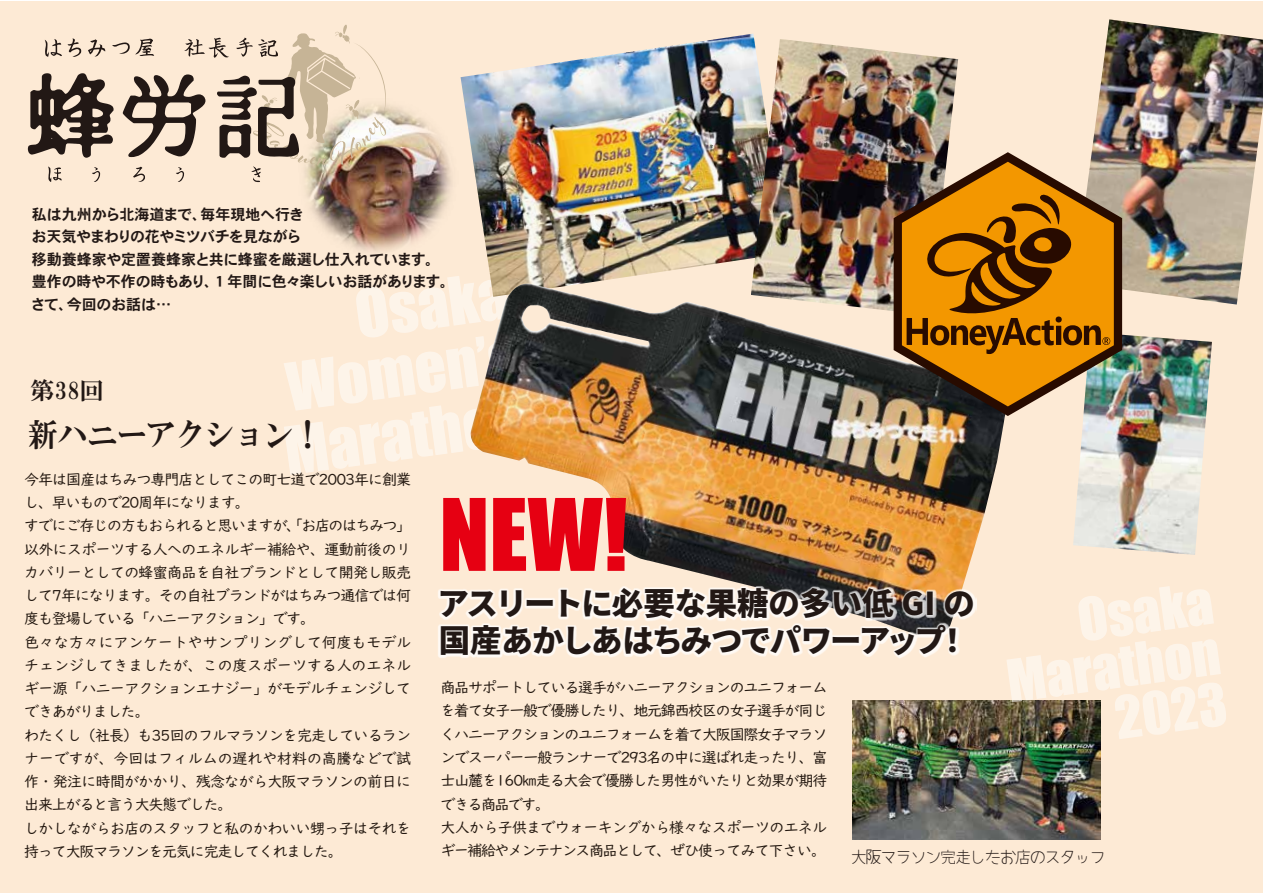
<style>
.page{position:relative;width:1263px;height:893px;background:#fff}
.page>*{position:absolute;margin:0;border:0;box-sizing:border-box;transform-origin:0 0}
.t1{font:92.25px "Impact";color:#e60012}
.t2{font:32.25px "HGS Mincho E";letter-spacing:-.02em;color:#221815;scale:.93 1}
.t3{font:800 31.5px/36.9px "Source Han Sans JP";letter-spacing:-.035em;color:#221815}
.t4{font:23.85px "HGS Mincho E";color:#221815}
.t5{font:16.95px "Yomogi Font";letter-spacing:-.12em;color:#221815}
.t6{font:15px/23.2px "UD Digi Kyokasho NP R";letter-spacing:-.045em;color:#231810}
.t7{font:15px/23.2px "UD Digi Kyokasho NP R";letter-spacing:-.065em;color:#231810}
.t8{font:15px/22.5px "Heisei Kaku Go Std W7";letter-spacing:-.02em;color:#221815}
</style>
<div class="page">
<div style="left:0;top:2px;width:1263px;height:891px;background:#fdead5"></div>
<img style="left:306px;top:105px;width:146px;height:147px">
<svg style="left:28px;top:25px;width:359px;height:157px"></svg>
<img style="left:461px;top:34px;width:294px;height:250px">
<img style="left:1091px;top:19px;width:172px;height:286px">
<img style="left:1073px;top:332px;width:139px;height:223px">
<img style="left:470px;top:284px;width:535px;height:300px">
<img style="left:751px;top:39px;width:207px;height:276px">
<img style="left:438px;top:584px;width:539px;height:74px">
<img style="left:894px;top:152px;width:228px;height:264px">
<img style="left:902px;top:162px;width:212px;height:244px">
<svg style="left:906px;top:193px;width:204px;height:161px;background:#ba7001"></svg>
<img style="left:852px;top:700px;width:248px;height:139px">
<p class="t8" style="left:31px;top:203px;width:434px">私は九州から北海道まで、毎年現地へ行き<br>お天気やまわりの花やミツバチを見ながら<br>移動養蜂家や定置養蜂家と共に蜂蜜を厳選し仕入れています。<br>豊作の時や不作の時もあり、１年間に色々楽しいお話があります。　さて、今回のお話は…</p>
<h3 class="t4" style="left:30px;top:378px;width:75px">第38回</h3>
<h2 class="t2" style="left:28px;top:418px;width:318px">新ハニーアクション！</h2>
<p class="t6" style="left:24px;top:468px;width:388px">今年は国産はちみつ専門店としてこの町七道で2003年に創業し、早いもので20周年になります。<br>すでにご存じの方もおられると思いますが、「お店のはちみつ」以外にスポーツする人へのエネルギー補給や、運動前後のリカバリーとしての蜂蜜商品を自社ブランドとして開発し販売して7年になります。その自社ブランドがはちみつ通信では何度も登場している「ハニーアクション」です。<br>色々な方々にアンケートやサンプリングして何度もモデルチェンジしてきましたが、この度スポーツする人のエネルギー源「ハニーアクションエナジー」がモデルチェンジしてできあがりました。<br>わたくし（社長）も35回のフルマラソンを完走しているランナーですが、今回はフィルムの遅れや材料の高騰などで試作・発注に時間がかかり、残念ながら大阪マラソンの前日に出来上がると言う大失態でした。<br>しかしながらお店のスタッフと私のかわいい甥っ子はそれを持って大阪マラソンを元気に完走してくれました。</p>
<h1 class="t1" style="left:439px;top:463px;width:190px">NEW!</h1>
<h3 class="t3" style="left:437px;top:586px;width:539px">アスリートに必要な果糖の多い低 GI の国産あかしあはちみつでパワーアップ！</h3>
<p class="t7" style="left:441px;top:676px;width:388px">商品サポートしている選手がハニーアクションのユニフォームを着て女子一般で優勝したり、地元錦西校区の女子選手が同じくハニーアクションのユニフォームを着て大阪国際女子マラソンでスーパー一般ランナーで293名の中に選ばれ走ったり、富士山麓を160㎞走る大会で優勝した男性がいたりと効果が期待できる商品です。<br>大人から子供までウォーキングから様々なスポーツのエネルギー補給やメンテナンス商品として、ぜひ使ってみて下さい。</p>
<p class="t5" style="left:850px;top:848px;width:257px">大阪マラソン完走したお店のスタッフ</p>
</div>
